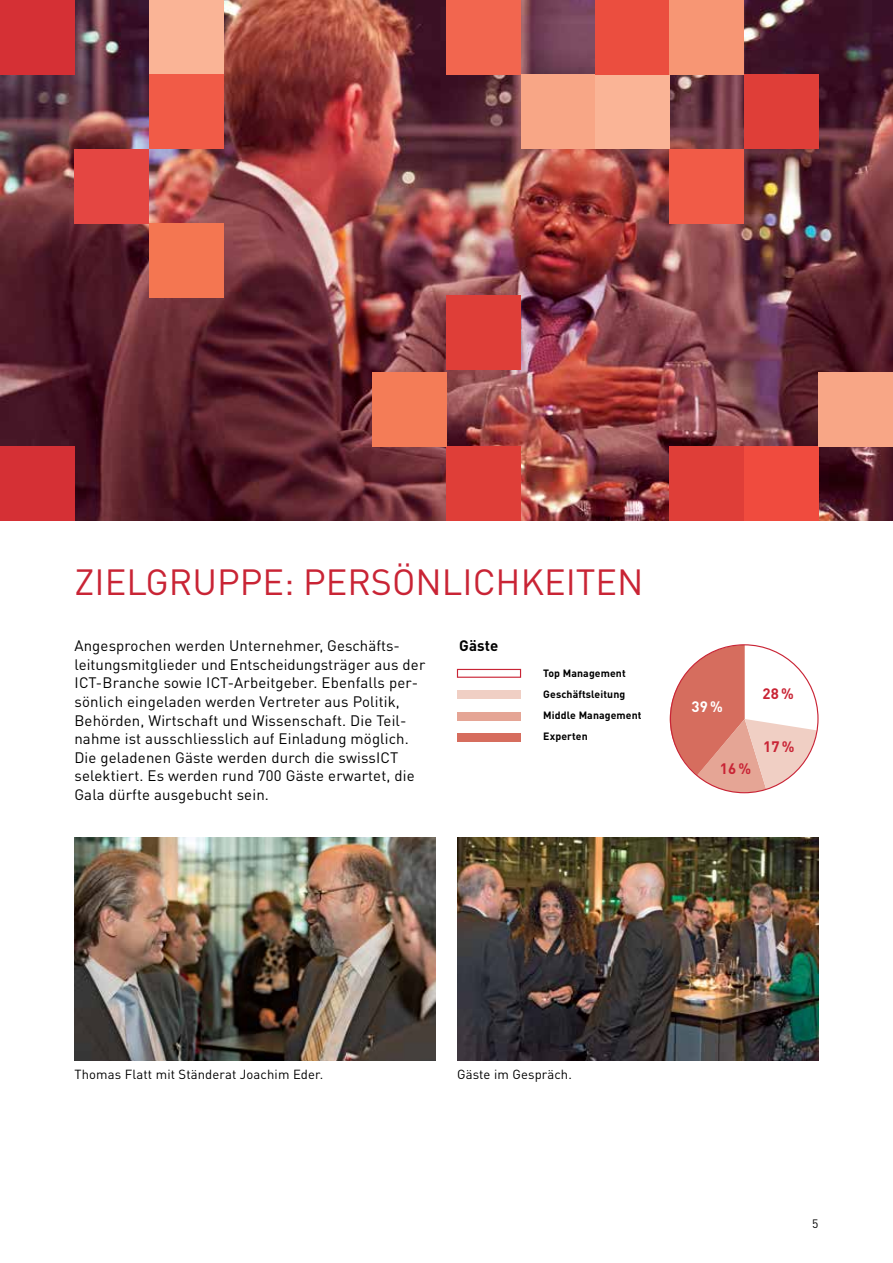
<style>
.page{position:relative;width:893px;height:1263px;background:#fff}
.page>*{position:absolute;margin:0;border:0;box-sizing:border-box;transform-origin:0 0}
.t1{font:36px "DINOT";color:#c92435}
.t2{font:15px/18.6px "DINOT";letter-spacing:.01em;color:#000}
.t3{font:700 15px "DINOT";color:#c92435}
.t4{font:700 15px "DINOT";letter-spacing:.005em;color:#000}
.t5{font:700 15px "DINOT";color:#fff}
.t6{font:13.05px "DINOT";letter-spacing:.01em;color:#000}
.t7{font:12px "DINOT";color:#000}
.t8{font:700 10.5px/21.3px "DINOT";letter-spacing:.01em;color:#000}
</style>
<div class="page">
<img style="left:0;top:0;width:893px;height:521px">
<img style="left:74px;top:837px;width:362px;height:223px">
<img style="left:457px;top:837px;width:362px;height:223px">
<div style="left:0;top:446px;width:74px;height:75px;background:#d53035"></div>
<div style="left:446px;top:446px;width:75px;height:75px;background:#df3e38"></div>
<div style="left:670px;top:446px;width:74px;height:75px;background:#df3e38"></div>
<div style="left:744px;top:446px;width:75px;height:75px;background:#f04b3e"></div>
<div style="left:819px;top:372px;width:74px;height:74px;background:#f8a686"></div>
<div style="left:670px;top:149px;width:74px;height:74px;background:#f15b47"></div>
<div style="left:446px;top:296px;width:75px;height:74px;background:#df3e38"></div>
<div style="left:372px;top:372px;width:74px;height:74px;background:#f47c57"></div>
<div style="left:521px;top:74px;width:74px;height:75px;background:#f8a686"></div>
<div style="left:595px;top:74px;width:75px;height:75px;background:#fab496"></div>
<div style="left:595px;top:0;width:75px;height:74px;background:#eb4e3f"></div>
<div style="left:670px;top:0;width:74px;height:74px;background:#f79674"></div>
<div style="left:744px;top:74px;width:75px;height:75px;background:#df3e38"></div>
<div style="left:149px;top:0;width:74px;height:74px;background:#fab496"></div>
<div style="left:446px;top:0;width:75px;height:74px;background:#f2664f"></div>
<div style="left:149px;top:74px;width:74px;height:75px;background:#f15b47"></div>
<div style="left:74px;top:149px;width:75px;height:74px;background:#e44642"></div>
<div style="left:149px;top:223px;width:74px;height:75px;background:#f47651"></div>
<div style="left:0;top:0;width:74px;height:74px;background:#d53035"></div>
<svg style="left:669px;top:644px;width:148px;height:150px"></svg>
<div style="left:457px;top:669px;width:64px;height:9px;border:1px solid #c92435"></div>
<div style="left:457px;top:691px;width:64px;height:8px;background:#f0cfc4"></div>
<div style="left:457px;top:712px;width:64px;height:8px;background:#e5a595"></div>
<div style="left:457px;top:733px;width:64px;height:9px;background:#d66d5e"></div>
<h1 class="t1" style="left:75px;top:560px;width:570px">Zielgruppe: Persönlichkeiten</h1>
<p class="t2" style="left:74px;top:636px;width:352px">Angesprochen werden U nternehmer, Geschäfts&shy;leitungsmitglieder und Entscheidungsträger aus der I CT-Branche sowie I CT-Arbeitgeber. Ebenfalls per&shy;sönlich eingeladen werden Vertreter aus Politik, Behörden, Wirtschaft und Wissenschaft. Die Teil&shy;nahme ist ausschliesslich auf Einladung möglich.<br>Die geladenen Gäste werden durch die swissI CT selektiert. Es werden rund 700 Gäste erwartet, die Gala dürfte ausgebucht sein.</p>
<p class="t4" style="left:459px;top:636px;width:41px">Gäste</p>
<p class="t8" style="left:543px;top:662px;width:100px">Top Management<br>Geschäftsleitung<br>Middle Management<br>Experten</p>
<p class="t5" style="left:691px;top:697px;width:33px">39%</p>
<p class="t3" style="left:720px;top:758px;width:33px">16%</p>
<p class="t3" style="left:762px;top:683px;width:33px">28%</p>
<p class="t3" style="left:763px;top:736px;width:33px">17%</p>
<p class="t6" style="left:74px;top:1066px;width:250px">Thomas Flatt mit Ständerat Joachim Eder.</p>
<p class="t6" style="left:457px;top:1066px;width:116px">Gäste im Gespräch.</p>
<p class="t7" style="left:812px;top:1216px;width:8px">5</p>
</div>
